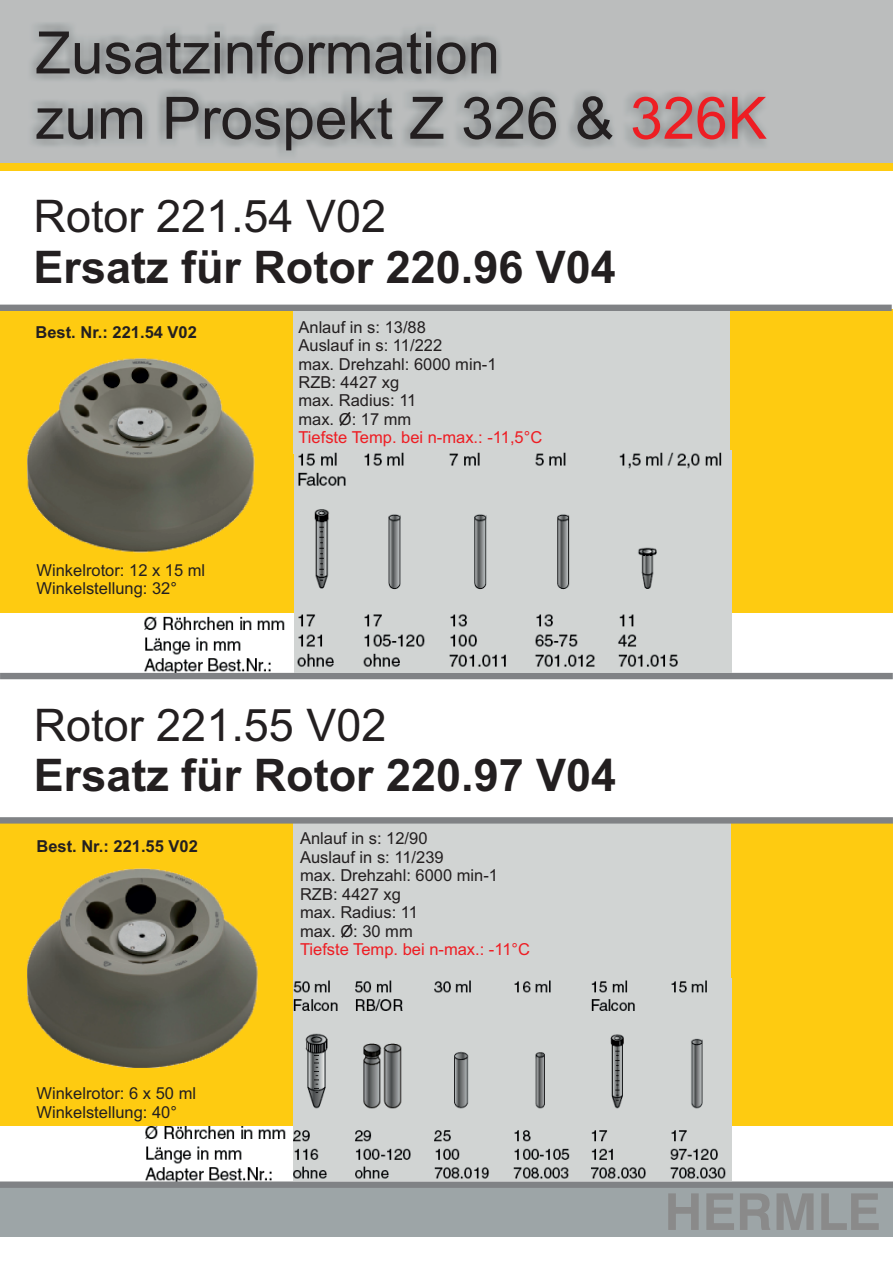
<style>
.page{position:relative;width:893px;height:1263px;background:#fff}
.page>*{position:absolute;margin:0;border:0;box-sizing:border-box;transform-origin:0 0}
.t1{font:58.5px/65.4px "Arial";color:#231f20}
.t2{font:700 45px "Arial";color:#231f20}
.t3{font:45px "Arial";color:#231f20}
.t4{font:16.5px/18.5px "Arial";color:#231f20}
.t5{font:16.5px "Arial";color:#ee1d23}
.t6{font:700 16.5px "Arial";color:#231f20}
.s1{color:#ee1d23}
</style>
<div class="page">
<img style="left:139px;top:1125px;width:148px;height:56px">
<img style="left:138px;top:616px;width:147px;height:57px">
<div style="left:0;top:823px;width:893px;height:302px;background:#fecb11"></div>
<div style="left:0;top:310px;width:893px;height:302px;background:#fecb11"></div>
<div style="left:0;top:0;width:893px;height:164px;background:#bbbdbd"></div>
<img style="left:26px;top:22px;width:745px;height:139px">
<div style="left:0;top:164px;width:893px;height:7px;background:#fecb11"></div>
<div style="left:0;top:673px;width:893px;height:6px;background:#808285"></div>
<div style="left:293px;top:311px;width:436px;height:142px;background:#d1d4d3"></div>
<div style="left:0;top:305px;width:892px;height:6px;background:#808285"></div>
<div style="left:293px;top:823px;width:437px;height:160px;background:#d1d4d3"></div>
<div style="left:0;top:817px;width:893px;height:6px;background:#808285"></div>
<div style="left:0;top:1187px;width:893px;height:50px;background:#9da5a7"></div>
<svg style="left:668px;top:1193px;width:211px;height:37px"></svg>
<div style="left:0;top:1181px;width:893px;height:7px;background:#808285"></div>
<svg style="left:338px;top:410px;width:14px;height:18px"></svg>
<svg style="left:339px;top:922px;width:15px;height:18px"></svg>
<img style="left:27px;top:359px;width:227px;height:194px">
<img style="left:28px;top:868px;width:230px;height:199px">
<img style="left:294px;top:451px;width:438px;height:222px">
<img style="left:294px;top:979px;width:437px;height:202px">
<h1 class="t1" style="left:35px;top:26px;width:733px">Zusatzinformation<br>zum Prospekt Z 326 &amp; <span class="s1">326K</span></h1>
<h2 class="t3" style="left:34px;top:200px;width:354px">Rotor 221.54 V02</h2>
<h2 class="t2" style="left:34px;top:250px;width:584px">Ersatz für Rotor 220.96 V04</h2>
<p class="t4" style="left:298px;top:319px;width:200px">Anlauf in s: 13/88<br>Auslauf in s: 11/222<br>max. Drehzahl: 6000 min-1<br>RZB: 4427 xg<br>max. Radius: 11<br>max. O: 17 mm</p>
<p class="t5" style="left:298px;top:431px;width:245px">Tiefste Temp. bei n-max.: -11,5°C</p>
<p class="t6" style="left:36px;top:326px;width:163px">Best. Nr.: 221.54 V02</p>
<p class="t4" style="left:37px;top:562px;width:170px">Winkelrotor: 12 x 15 ml<br>Winkelstellung: 32°</p>
<h2 class="t3" style="left:34px;top:708px;width:354px">Rotor 221.55 V02</h2>
<h2 class="t2" style="left:34px;top:758px;width:584px">Ersatz für Rotor 220.97 V04</h2>
<p class="t6" style="left:36px;top:839px;width:163px">Best. Nr.: 221.55 V02</p>
<p class="t4" style="left:37px;top:1086px;width:161px">Winkelrotor: 6 x 50 ml<br>Winkelstellung: 40°</p>
<p class="t4" style="left:300px;top:831px;width:200px">Anlauf in s: 12/90<br>Auslauf in s: 11/239<br>max. Drehzahl: 6000 min-1<br>RZB: 4427 xg<br>max. Radius: 11<br>max. O: 30 mm</p>
<p class="t5" style="left:300px;top:943px;width:232px">Tiefste Temp. bei n-max.: -11°C</p>
</div>
